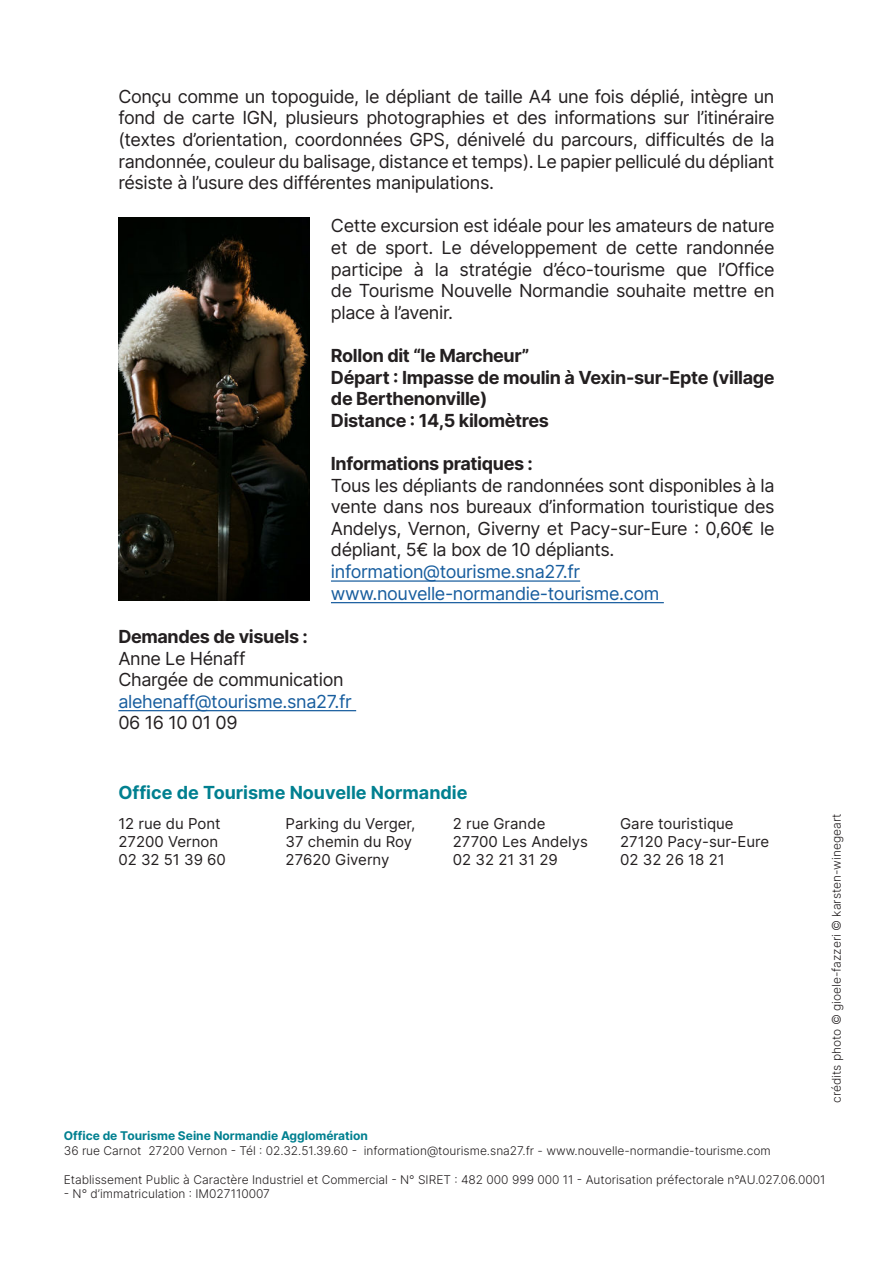
<style>
.page{position:relative;width:893px;height:1263px;background:#fff}
.page>*{position:absolute;margin:0;border:0;box-sizing:border-box;transform-origin:0 0}
.t1{font:18px/21.6px "Inter";letter-spacing:-.02em;color:#231f20;text-align:justify}
.t2{font:700 18px/21.6px "Inter";letter-spacing:-.02em;color:#231f20}
.t3{font:18px/21.6px "Inter";letter-spacing:-.02em;color:#175d9e}
.t4{font:700 18px "Inter";color:#008090}
.t5{font:15px/18px "Inter";color:#231f20}
.t6{font:300 12px "Inter";color:#231f20}
.t7{font:700 12px "Inter";color:#008090}
</style>
<div class="page">
<hr style="left:331px;top:580px;width:249px;height:2px;background:#175d9e">
<hr style="left:331px;top:602px;width:333px;height:1px;background:#175d9e">
<hr style="left:118px;top:710px;width:238px;height:1px;background:#175d9e">
<img style="left:118px;top:218px;width:192px;height:383px">
<p class="t1" style="left:118px;top:85px;width:658px">Conçu comme un topoguide, le dépliant de taille A4 une fois déplié, intègre un fond de carte IGN, plusieurs photographies et des informations sur l’itinéraire (textes d’orientation, coordonnées GPS, dénivelé du parcours, difficultés de la randonnée, couleur du balisage, distance et temps). Le papier pelliculé du dépliant résiste à l’usure des différentes manipulations.</p>
<p class="t1" style="left:331px;top:215px;width:445px">Cette excursion est idéale pour les amateurs de nature et de sport. Le développement de cette randonnée participe à la stratégie d’éco-tourisme que l’Office de Tourisme Nouvelle Normandie souhaite mettre en place à l’avenir.</p>
<p class="t2" style="left:331px;top:345px;width:445px">Rollon dit “le Marcheur”<br>Départ : Impasse de moulin à Vexin-sur-Epte (village de Berthenonville)<br>Distance : 14,5 kilomètres</p>
<p class="t2" style="left:331px;top:452px;width:204px">Informations pratiques :</p>
<p class="t1" style="left:331px;top:474px;width:445px">Tous les dépliants de randonnées sont disponibles à la vente dans nos bureaux d’information touristique des Andelys, Vernon, Giverny et Pacy-sur-Eure : 0,60€ le dépliant, 5€ la box de 10 dépliants.</p>
<p class="t3" style="left:331px;top:561px;width:330px">information@tourisme.sna27.fr www.nouvelle-normandie-tourisme.com</p>
<p class="t2" style="left:118px;top:625px;width:191px">Demandes de visuels :</p>
<p class="t1" style="left:118px;top:647px;width:227px">Anne Le Hénaff<br>Chargée de communication</p>
<p class="t3" style="left:118px;top:690px;width:235px">alehenaff@tourisme.sna27.fr</p>
<p class="t1" style="left:118px;top:711px;width:121px">06 16 10 01 09</p>
<p class="t4" style="left:118px;top:779px;width:351px">Office de Tourisme Nouvelle Normandie</p>
<p class="t5" style="left:118px;top:814px;width:109px">12 rue du Pont<br>27200 Vernon<br>02 32 51 39 60</p>
<p class="t5" style="left:286px;top:814px;width:131px">Parking du Verger,<br>37 chemin du Roy<br>27620 Giverny</p>
<p class="t5" style="left:453px;top:814px;width:137px">2 rue Grande<br>27700 Les Andelys<br>02 32 21 31 29</p>
<p class="t5" style="left:620px;top:814px;width:151px">Gare touristique<br>27120 Pacy-sur-Eure<br>02 32 26 18 21</p>
<p class="t6" style="left:828px;top:1103px;width:291px;rotate:-90deg">crédits photo © gioele-fazzeri © karsten-winegeart</p>
<p class="t7" style="left:64px;top:1127px;width:306px">Office de Tourisme Seine Normandie Agglomération</p>
<p class="t6" style="left:64px;top:1141px;width:708px">36 rue Carnot 27200 Vernon - Tél : 02.32.51.39.60 - information@tourisme.sna27.fr - www.nouvelle-normandie-tourisme.com</p>
<p class="t6" style="left:64px;top:1170px;width:763px">Etablissement Public à Caractère Industriel et Commercial - N° SIRET : 482 000 999 000 11 - Autorisation préfectorale n°AU.027.06.0001</p>
<p class="t6" style="left:64px;top:1185px;width:208px">- N° d’immatriculation : IM027110007</p>
</div>
